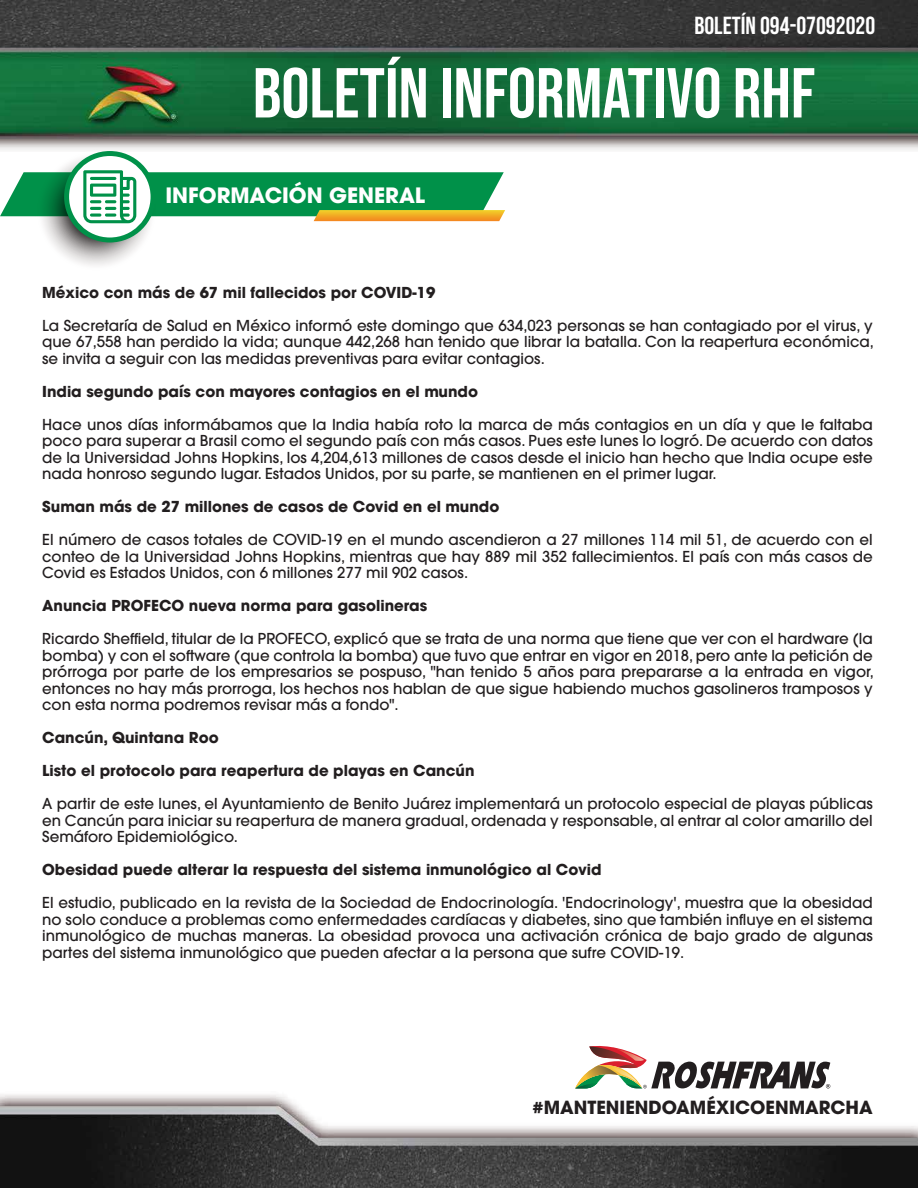
<style>
.page{position:relative;width:918px;height:1188px;background:#fff}
.page>*{position:absolute;margin:0;border:0;box-sizing:border-box;transform-origin:0 0}
.t1{font:70.5px "Bebas Neue";color:#fff}
.t2{font:24.75px "Bebas Neue";color:#fff}
.t3{font:700 21px "Avant Garde";color:#fff}
.t4{font:700 18px "Avant Garde";color:#221e1f}
.t5{font:500 15px/16.5px "Avant Garde";color:#221e1f;text-align:justify}
.t6{font:700 15px "Avant Garde";color:#221e1f}
</style>
<div class="page">
<img style="left:0;top:1094px;width:918px;height:94px">
<img style="left:0;top:0;width:918px;height:151px">
<svg style="left:575px;top:1046px;width:255px;height:42px"></svg>
<svg style="left:35px;top:150px;width:122px;height:121px"></svg>
<div style="left:64px;top:151px;width:92px;height:91px;background:#009149;border-radius:50%"></div>
<div style="left:69px;top:156px;width:82px;height:82px;background:#fff;border-radius:50%"></div>
<svg style="left:0;top:170px;width:505px;height:53px"></svg>
<h2 class="t2" style="left:694px;top:11px;width:182px">BOLETÍN 094-07092020</h2>
<h1 class="t1" style="left:253px;top:53px;width:564px">BOLETÍN INFORMATIVO RHF</h1>
<h3 class="t3" style="left:165px;top:181px;width:261px">INFORMACIÓN GENERAL</h3>
<p class="t6" style="left:42px;top:283px;width:395px">México con más de 67 mil fallecidos por COVID-19</p>
<p class="t5" style="left:42px;top:317px;width:833px">La Secretaría de Salud en México informó este domingo que 634,023 personas se han contagiado por el virus, y que 67,558 han perdido la vida; aunque 442,268 han tenido que librar la batalla. Con la reapertura económica, se invita a seguir con las medidas preventivas para evitar contagios.</p>
<p class="t6" style="left:42px;top:382px;width:437px">India segundo país con mayores contagios en el mundo</p>
<p class="t5" style="left:42px;top:416px;width:832px">Hace unos días informábamos que la India había roto la marca de más contagios en un día y que le faltaba poco para superar a Brasil como el segundo país con más casos. Pues este lunes lo logró. De acuerdo con datos de la Universidad Johns Hopkins, los 4,204,613 millones de casos desde el inicio han hecho que India ocupe este nada honroso segundo lugar. Estados Unidos, por su parte, se mantienen en el primer lugar.</p>
<p class="t6" style="left:42px;top:497px;width:459px">Suman más de 27 millones de casos de Covid en el mundo</p>
<p class="t5" style="left:42px;top:532px;width:832px">El número de casos totales de COVID-19 en el mundo ascendieron a 27 millones 114 mil 51, de acuerdo con el conteo de la Universidad Johns Hopkins, mientras que hay 889 mil 352 fallecimientos. El país con más casos de Covid es Estados Unidos, con 6 millones 277 mil 902 casos.</p>
<p class="t6" style="left:42px;top:596px;width:387px">Anuncia PROFECO nueva norma para gasolineras</p>
<p class="t5" style="left:42px;top:631px;width:833px">Ricardo Sheffield, titular de la PROFECO, explicó que se trata de una norma que tiene que ver con el hardware (la bomba) y con el software (que controla la bomba) que tuvo que entrar en vigor en 2018, pero ante la petición de prórroga por parte de los empresarios se pospuso, "han tenido 5 años para prepararse a la entrada en vigor, entonces no hay más prorroga, los hechos nos hablan de que sigue habiendo muchos gasolineros tramposos y con esta norma podremos revisar más a fondo".</p>
<p class="t6" style="left:42px;top:728px;width:178px">Cancún, Quintana Roo</p>
<p class="t6" style="left:42px;top:761px;width:434px">Listo el protocolo para reapertura de playas en Cancún</p>
<p class="t5" style="left:42px;top:796px;width:832px">A partir de este lunes, el Ayuntamiento de Benito Juárez implementará un protocolo especial de playas públicas en Cancún para iniciar su reapertura de manera gradual, ordenada y responsable, al entrar al color amarillo del Semáforo Epidemiológico.</p>
<p class="t6" style="left:42px;top:860px;width:561px">Obesidad puede alterar la respuesta del sistema inmunológico al Covid</p>
<p class="t5" style="left:42px;top:895px;width:832px">El estudio, publicado en la revista de la Sociedad de Endocrinología. 'Endocrinology', muestra que la obesidad no solo conduce a problemas como enfermedades cardíacas y diabetes, sino que también influye en el sistema inmunológico de muchas maneras. La obesidad provoca una activación crónica de bajo grado de algunas partes del sistema inmunológico que pueden afectar a la persona que sufre COVID-19.</p>
<p class="t4" style="left:533px;top:1095px;width:342px">#MANTENIENDOAMÉXICOENMARCHA</p>
</div>
